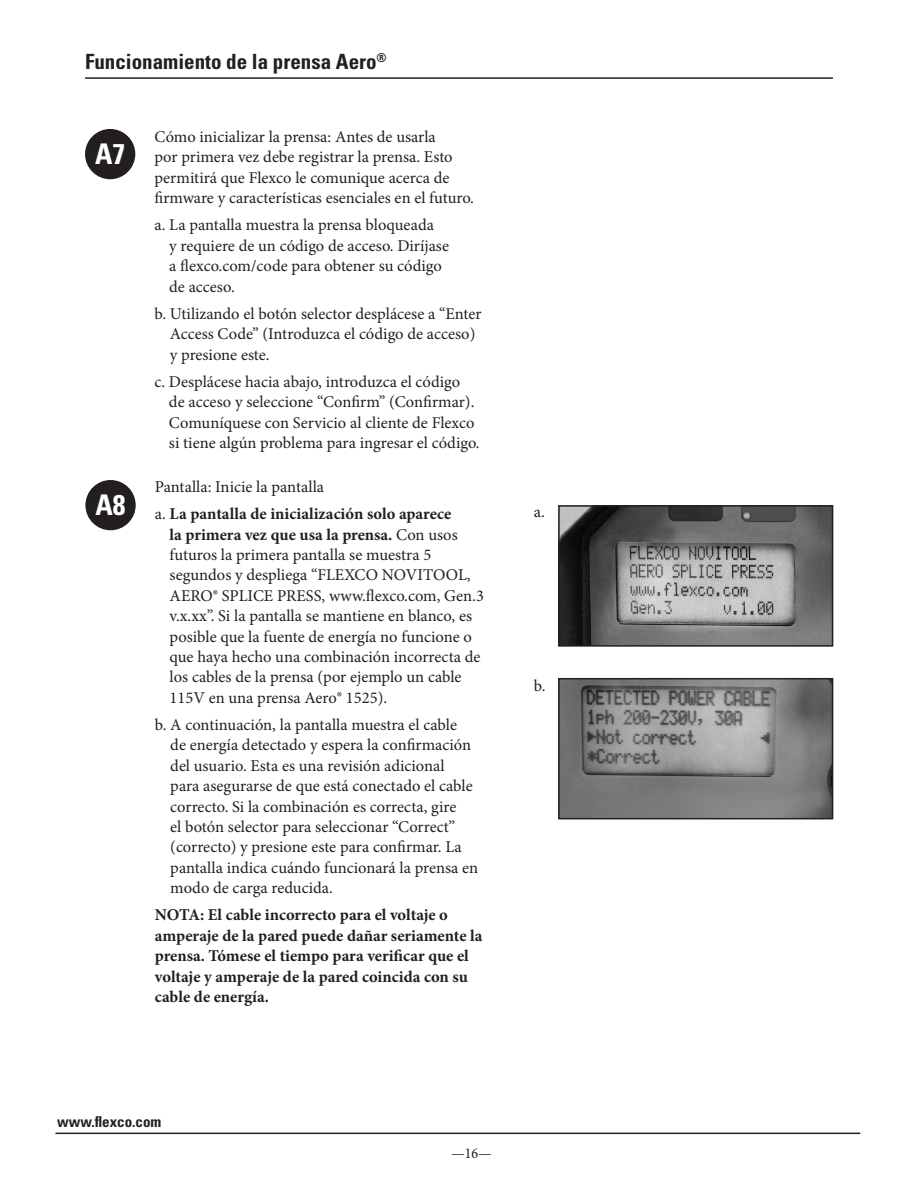
<style>
.page{position:relative;width:918px;height:1188px;background:#fff}
.page>*{position:absolute;margin:0;border:0;box-sizing:border-box;transform-origin:0 0}
.note_standalone{font:700 condensed 28.5px "Univers LT Std";color:#fff}
.SpreadHdr{font:700 condensed 21px "Univers LT Std";color:#231f20}
.bodycopy{font:16.5px/20.4px "Minion Pro";color:#231f20}
.bodycopy-2{font:700 16.5px/20.4px "Minion Pro";color:#231f20}
.t1{font:700 condensed 15px "Univers LT Std";color:#231f20}
.t2{font:condensed 15px "Minion Pro";color:#231f20}
.s1{font-weight:700}
</style>
<div class="page">
<hr style="left:55px;top:1133px;width:805px;height:1px;background:#231f20">
<hr style="left:85px;top:77px;width:748px;height:2px;background:#231f20">
<div style="left:85px;top:129px;width:50px;height:50px;background:#231f20;border-radius:50%"></div>
<div style="left:85px;top:480px;width:51px;height:50px;background:#231f20;border-radius:50%"></div>
<img style="left:561px;top:508px;width:269px;height:136px">
<div style="left:558px;top:505px;width:275px;height:142px;border:2px solid #231f20"></div>
<img style="left:561px;top:681px;width:269px;height:135px">
<div style="left:558px;top:678px;width:275px;height:141px;border:2px solid #231f20"></div>
<p class="SpreadHdr" style="left:85px;top:49px;width:303px">Funcionamiento de la prensa Aero<sup>®</sup></p>
<p class="note_standalone" style="left:95px;top:137px;width:32px">A7</p>
<p class="note_standalone" style="left:96px;top:488px;width:32px">A8</p>
<p class="bodycopy" style="left:155px;top:127px;width:321px">Cómo inicializar la prensa: Antes de usarla<br>por primera vez debe registrar la prensa. Esto permitirá que Flexco le comunique acerca de firmware y características esenciales en el futuro.</p>
<p class="bodycopy" style="left:169px;top:215px;width:281px;text-indent:-15px">a. La pantalla muestra la prensa bloqueada<br>y requiere de un código de acceso. Diríjase a flexco.com/code para obtener su código de acceso.</p>
<p class="bodycopy" style="left:170px;top:303px;width:313px;text-indent:-15px">b. Utilizando el botón selector desplácese a “Enter<br>Access Code” (Introduzca el código de acceso) y presione este.</p>
<p class="bodycopy" style="left:169px;top:371px;width:312px;text-indent:-14px">c. Desplácese hacia abajo, introduzca el código de acceso y seleccione “Confirm” (Confirmar).<br>Comuníquese con Servicio al cliente de Flexco si tiene algún problema para ingresar el código.</p>
<p class="bodycopy" style="left:155px;top:477px;width:171px">Pantalla: Inicie la pantalla</p>
<p class="bodycopy" style="left:170px;top:504px;width:316px;text-indent:-15px">a. <span class="s1">La pantalla de inicialización solo aparece<br>la primera vez que usa la prensa.</span> Con usos futuros la primera pantalla se muestra 5 segundos y despliega “FLEXCO NOVITOOL, AERO® SPLICE PRESS, www.flexco.com, Gen.3 v.x.xx”. Si la pantalla se mantiene en blanco, es posible que la fuente de energía no funcione o que haya hecho una combinación incorrecta de los cables de la prensa (por ejemplo un cable 115V en una prensa Aero® 1525).</p>
<p class="bodycopy" style="left:170px;top:715px;width:309px;text-indent:-15px">b. A continuación, la pantalla muestra el cable<br>de energía detectado y espera la confirmación del usuario. Esta es una revisión adicional<br>para asegurarse de que está conectado el cable correcto. Si la combinación es correcta, gire<br>el botón selector para seleccionar “Correct” (correcto) y presione este para confirmar. La pantalla indica cuándo funcionará la prensa en modo de carga reducida.</p>
<p class="bodycopy-2" style="left:155px;top:905px;width:329px">NOTA: El cable incorrecto para el voltaje o amperaje de la pared puede dañar seriamente la prensa. Tómese el tiempo para verificar que el voltaje y amperaje de la pared coincida con su cable de energía.</p>
<p class="bodycopy" style="left:534px;top:502px;width:13px">a.</p>
<p class="bodycopy" style="left:534px;top:675px;width:13px">b.</p>
<p class="t1" style="left:57px;top:1112px;width:106px">www.flexco.com</p>
<p class="t2" style="left:451px;top:1144px;width:42px">—16—</p>
</div>
